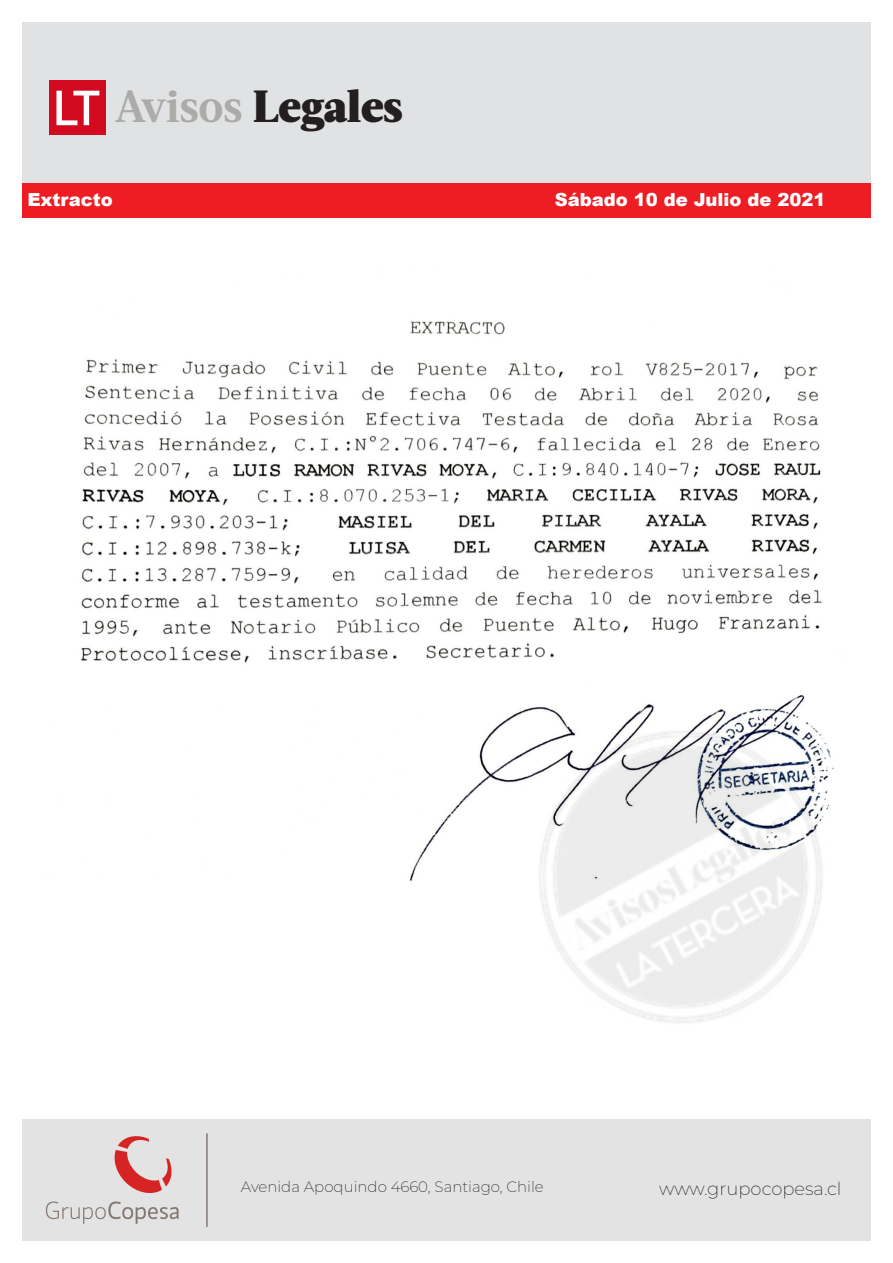
<style>
.page{position:relative;width:893px;height:1263px;background:#fff}
.page>*{position:absolute;margin:0;border:0;box-sizing:border-box;transform-origin:0 0}
.t1{font:900 45px "Acta";letter-spacing:-.01em;color:#231f20}
.t2{font:900 18px "Arial";color:#fff}
.t3{font:200 18px "Montserrat";color:#231f20}
.t4{font:200 15px "Montserrat";color:#231f20}
.s1{font-weight:700;color:#ababa8}
</style>
<div class="page">
<div style="left:22px;top:1120px;width:849px;height:121px;background:#e2e3e2"></div>
<div style="left:22px;top:22px;width:849px;height:160px;background:#e1e2e4"></div>
<div style="left:50px;top:81px;width:56px;height:54px;background:#d10a1f"></div>
<svg style="left:56px;top:91px;width:43px;height:34px"></svg>
<div style="left:22px;top:183px;width:849px;height:35px;background:#ee1d23"></div>
<svg style="left:46px;top:1136px;width:133px;height:88px"></svg>
<hr style="left:206px;top:1133px;width:2px;height:94px;background:#857873">
<img style="left:81px;top:321px;width:754px;height:561px">
<h1 class="t1" style="left:115px;top:79px;width:289px"><span class="s1">Avisos</span> Legales</h1>
<p class="t2" style="left:28px;top:187px;width:87px">Extracto</p>
<p class="t2" style="left:555px;top:187px;width:272px">Sábado 10 de Julio de 2021</p>
<p class="t4" style="left:241px;top:1177px;width:304px">Avenida Apoquindo 4660, Santiago, Chile</p>
<p class="t3" style="left:659px;top:1177px;width:184px">www.grupocopesa.cl</p>
</div>
